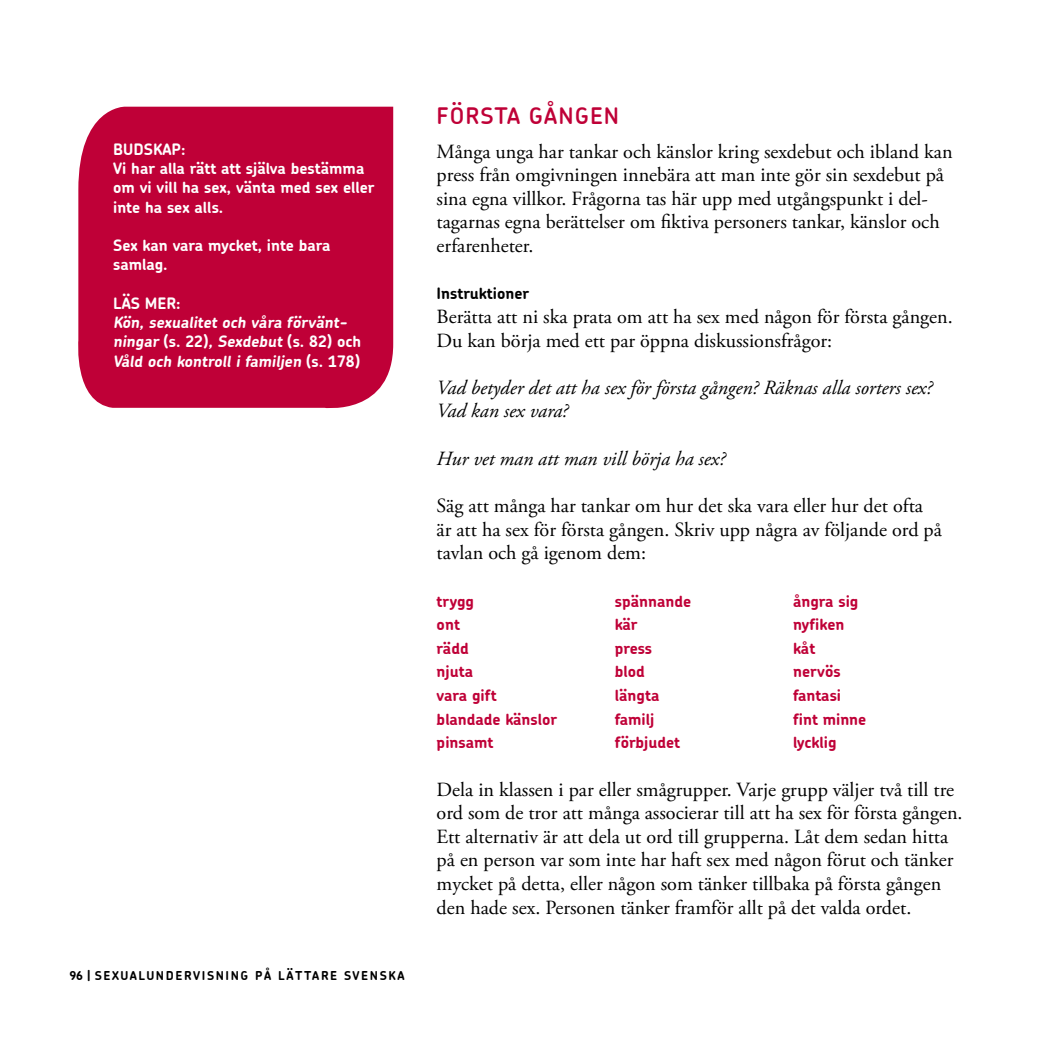
<style>
.page{position:relative;width:1042px;height:1042px;background:#fff}
.page>*{position:absolute;margin:0;border:0;box-sizing:border-box;transform-origin:0 0}
.t1{font:600 22.75px "Chevin";letter-spacing:.05em;color:#bf0037}
.t2{font:20.12px/23.6px "Adobe Garamond Pro";color:#000}
.t3{font:italic 20.12px/23.6px "Adobe Garamond Pro";color:#000}
.t4{font:700 15.75px/19.2px "Chevin";color:#fff}
.t5{font:700 15.75px/23.6px "Chevin";color:#bf0037}
.t6{font:700 15.75px "Chevin";color:#000}
.t7{font:700 12.25px "Chevin";letter-spacing:.13em;color:#000}
</style>
<div class="page">
<div style="left:78px;top:107px;width:315px;height:302px;background:#bf0037"></div>
<p class="t4" style="left:113px;top:139px;width:263px">BUDSKAP:<br>Vi har alla rätt att själva bestämma om vi vill ha sex, vänta med sex eller inte ha sex alls.</p>
<p class="t4" style="left:113px;top:235px;width:219px">Sex kan vara mycket, inte bara samlag.</p>
<p class="t4" style="left:113px;top:293px;width:250px">LÄS MER:<br>Kön, sexualitet och våra förvänt&shy;ningar ( s . 2 2 ), Sexdebut ( s . 8 2 ) o c h<br>Våld och kontroll i familjen ( s . 1 7 8 )</p>
<p class="t7" style="left:69px;top:967px;width:336px">96 | SEXUALUNDERVISNING PÅ LÄTTARE SVENSKA</p>
<p class="t1" style="left:437px;top:101px;width:184px">FÖRSTA GÅNGEN</p>
<p class="t2" style="left:437px;top:140px;width:517px">Många unga har tankar och känslor kring sexdebut och ibland kan press från omgivningen innebära att man inte gör sin sexdebut på sina egna villkor. Frågorna tas här upp med utgångspunkt i del&shy;tagarnas egna berättelser om fiktiva personers tankar, känslor och erfarenheter.</p>
<p class="t6" style="left:437px;top:283px;width:94px">Instruktioner</p>
<p class="t2" style="left:437px;top:305px;width:518px">Berätta att ni ska prata om att ha sex med någon för första gången.<br>Du kan börja med ett par öppna diskussionsfrågor:</p>
<p class="t3" style="left:437px;top:376px;width:497px">Vad betyder det att ha sex för första gången? Räknas alla sorters sex?<br>Vad kan sex vara?</p>
<p class="t3" style="left:437px;top:447px;width:290px">Hur vet man att man vill börja ha sex?</p>
<p class="t2" style="left:437px;top:494px;width:507px">Säg att många har tankar om hur det ska vara eller hur det ofta är att ha sex för första gången. Skriv upp några av följande ord på tavlan och gå igenom dem:</p>
<p class="t5" style="left:437px;top:589px;width:122px">trygg<br>ont<br>rädd<br>njuta<br>vara gift blandade känslor pinsamt</p>
<p class="t5" style="left:615px;top:589px;width:78px">spännande kär<br>press<br>blod längta familj förbjudet</p>
<p class="t5" style="left:793px;top:589px;width:75px">ångra sig nyfiken kåt nervös fantasi fint minne lycklig</p>
<p class="t2" style="left:437px;top:778px;width:527px">Dela in klassen i par eller smågrupper. Varje grupp väljer två till tre ord som de tror att många associerar till att ha sex för första gången.<br>Ett alternativ är att dela ut ord till grupperna. Låt dem sedan hitta på en person var som inte har haft sex med någon förut och tänker mycket på detta, eller någon som tänker tillbaka på första gången den hade sex. Personen tänker framför allt på det valda ordet.</p>
</div>
